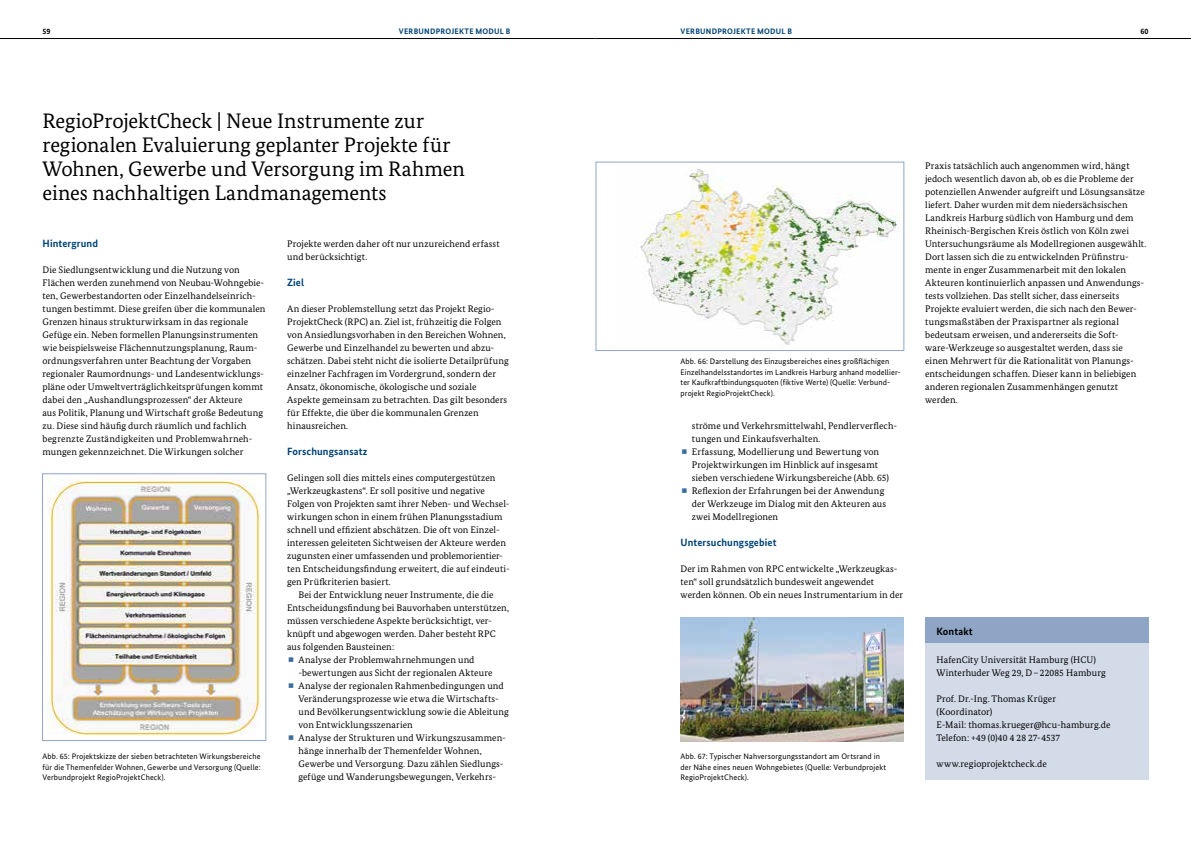
<style>
.page{position:relative;width:1191px;height:842px;background:#fff}
.page>*{position:absolute;margin:0;border:0;box-sizing:border-box;transform-origin:0 0}
.t1{font:21px/24px "Bundes Serif";letter-spacing:-.005em;color:#000}
.t2{font:700 10.5px "Bundes Sans";letter-spacing:.01em;color:#004376}
.t3{font:700 10.5px "Bundes Sans";letter-spacing:.01em;color:#000}
.t4{font:9.5px/13px "Bundes Serif";letter-spacing:.01em;color:#000}
.t5{font:8px/10.5px "Bundes Sans";letter-spacing:.015em;color:#000}
.t6{font:700 8px "Bundes Sans";letter-spacing:.03em;color:#004376}
.t7{font:700 8px "Bundes Sans";color:#000}
</style>
<div class="page">
<hr style="left:0;top:38px;width:595px;height:1px;background:#000">
<hr style="left:595px;top:38px;width:596px;height:1px;background:#000">
<img style="left:47px;top:478px;width:213px;height:258px">
<div style="left:42px;top:473px;width:224px;height:268px;border:1px solid #8fa5c6"></div>
<img style="left:640px;top:165px;width:260px;height:180px">
<div style="left:595px;top:162px;width:309px;height:189px;border:1px solid #8fa5c6"></div>
<img style="left:680px;top:617px;width:224px;height:124px">
<div style="left:925px;top:637px;width:223px;height:143px;background:#d3dbe9"></div>
<div style="left:925px;top:617px;width:223px;height:26px;background:#8fa5c6"></div>
<p class="t7" style="left:43px;top:27px;width:9px">59</p>
<p class="t6" style="left:399px;top:27px;width:21px">Verbund</p>
<p class="t6" style="left:436px;top:27px;width:59px">projekte modul</p>
<p class="t6" style="left:506px;top:27px;width:6px">B</p>
<p class="t6" style="left:680px;top:27px;width:21px">Verbund</p>
<p class="t6" style="left:717px;top:27px;width:59px">projekte modul</p>
<p class="t6" style="left:787px;top:27px;width:6px">B</p>
<p class="t7" style="left:1140px;top:27px;width:9px">60</p>
<h1 class="t1" style="left:43px;top:109px;width:424px">RegioProjektCheck | Neue Instrumente zur regionalen Evaluierung geplanter Projekte für Wohnen, Gewerbe und Versorgung im Rahmen eines nachhaltigen Landmanagements</h1>
<p class="t2" style="left:43px;top:237px;width:57px">Hintergrund</p>
<p class="t4" style="left:43px;top:263px;width:224px">Die Siedlungsentwicklung und die Nutzung von Flächen werden zunehmend von Neubau-Wohngebie&shy;ten, Gewerbestandorten oder Einzelhandelseinrich&shy;tungen bestimmt. Diese greifen über die kommunalen Grenzen hinaus strukturwirksam in das regionale Gefüge ein. Neben formellen Planungsinstrumenten wie beispielsweise Flächennutzungsplanung, Raum&shy;ordnungsverfahren unter Beachtung der Vorgaben regionaler Raumordnungs- und Landesentwicklungs&shy;pläne oder Umweltverträglichkeitsprüfungen kommt dabei den „Aushandlungsprozessen“ der Akteure<br>aus Politik, Planung und Wirtschaft große Bedeutung zu. Diese sind häufig durch räumlich und fachlich begrenzte Zuständigkeiten und Problemwahrneh&shy;mungen gekennzeichnet. Die Wirkungen solcher</p>
<p class="t5" style="left:43px;top:751px;width:220px;text-align:justify">Abb. 65: Projektskizze der sieben betrachteten Wirkungsbereiche für die Themenfelder Wohnen, Gewerbe und Versorgung (Quelle:<br>Verbundprojekt RegioProjektCheck).</p>
<p class="t4" style="left:287px;top:237px;width:214px">Projekte werden daher oft nur unzureichend erfasst und berücksichtigt.</p>
<p class="t2" style="left:287px;top:276px;width:19px">Ziel</p>
<p class="t4" style="left:287px;top:302px;width:223px">An dieser Problemstellung setzt das Projekt Regio-ProjektCheck (RPC) an. Ziel ist, frühzeitig die Folgen von Ansiedlungsvorhaben in den Bereichen Wohnen, Gewerbe und Einzelhandel zu bewerten und abzu&shy;schätzen. Dabei steht nicht die isolierte Detailprüfung einzelner Fachfragen im Vordergrund, sondern der Ansatz, ökonomische, ökologische und soziale Aspekte gemeinsam zu betrachten. Das gilt besonders für Effekte, die über die kommunalen Grenzen hinausreichen.</p>
<p class="t2" style="left:287px;top:445px;width:82px">Forschungsansatz</p>
<p class="t4" style="left:287px;top:471px;width:210px">Gelingen soll dies mittels eines computergestützen</p>
<p class="t4" style="left:287px;top:484px;width:199px">„Werkzeugkastens“. Er soll positive und negative</p>
<p class="t4" style="left:287px;top:497px;width:224px">Folgen von Projekten samt ihrer Neben- und Wechsel-</p>
<p class="t4" style="left:287px;top:510px;width:217px">wirkungen schon in einem frühen Planungsstadium</p>
<p class="t4" style="left:287px;top:523px;width:213px">schnell und effizient abschätzen. Die oft von Einzel-</p>
<p class="t4" style="left:287px;top:536px;width:220px">interessen geleiteten Sichtweisen der Akteure werden</p>
<p class="t4" style="left:287px;top:549px;width:217px">zugunsten einer umfassenden und problemorientier-</p>
<p class="t4" style="left:287px;top:562px;width:224px">ten Entscheidungsfindung erweitert, die auf eindeuti-</p>
<p class="t4" style="left:287px;top:575px;width:105px">gen Prüfkriterien basiert.</p>
<p class="t4" style="left:298px;top:588px;width:197px">Bei der Entwicklung neuer Instrumente, die die</p>
<p class="t4" style="left:287px;top:601px;width:223px">Entscheidungsfindung bei Bauvorhaben unterstützen,</p>
<p class="t4" style="left:287px;top:614px;width:206px">müssen verschiedene Aspekte berücksichtigt, ver-</p>
<p class="t4" style="left:287px;top:627px;width:210px">knüpft und abgewogen werden. Daher besteht RPC</p>
<p class="t4" style="left:287px;top:640px;width:109px">aus folgenden Bausteinen:</p>
<p class="t4" style="left:298px;top:653px;width:178px">Analyse der Problemwahrnehmungen und</p>
<p class="t4" style="left:298px;top:666px;width:195px">-bewertungen aus Sicht der regionalen Akteure</p>
<p class="t4" style="left:298px;top:679px;width:207px">Analyse der regionalen Rahmenbedingungen und</p>
<p class="t4" style="left:298px;top:692px;width:202px">Veränderungsprozesse wie etwa die Wirtschafts-</p>
<p class="t4" style="left:298px;top:705px;width:212px">und Bevölkerungsentwicklung sowie die Ableitung</p>
<p class="t4" style="left:298px;top:718px;width:116px">von Entwicklungsszenarien</p>
<p class="t4" style="left:298px;top:731px;width:209px">Analyse der Strukturen und Wirkungszusammen-</p>
<p class="t4" style="left:298px;top:744px;width:185px">hänge innerhalb der Themenfelder Wohnen,</p>
<p class="t4" style="left:298px;top:757px;width:207px">Gewerbe und Versorgung. Dazu zählen Siedlungs-</p>
<p class="t4" style="left:298px;top:770px;width:199px">gefüge und Wanderungsbewegungen, Verkehrs-</p>
<p class="t5" style="left:680px;top:356px;width:222px">Abb. 66: Darstellung des Einzugsbereiches eines großflächigen Einzelhandelsstandortes im Landkreis Harburg anhand modellier&shy;ter Kaufkraftbindungsquoten (fiktive Werte) (Quelle: Verbund&shy;projekt RegioProjektCheck).</p>
<p class="t4" style="left:692px;top:419px;width:207px">ströme und Verkehrsmittelwahl, Pendlerverflech&shy;tungen und Einkaufsverhalten.<br>Erfassung, Modellierung und Bewertung von Projektwirkungen im Hinblick auf insgesamt sieben verschiedene Wirkungsbereiche (Abb. 65)<br>Reflexion der Erfahrungen bei der Anwendung der Werkzeuge im Dialog mit den Akteuren aus zwei Modellregionen</p>
<p class="t2" style="left:680px;top:536px;width:98px">Untersuchungsgebiet</p>
<p class="t4" style="left:680px;top:562px;width:224px">Der im Rahmen von RPC entwickelte „Werkzeugkas&shy;ten“ soll grundsätzlich bundesweit angewendet werden können. Ob ein neues Instrumentarium in der</p>
<p class="t5" style="left:680px;top:751px;width:207px">Abb. 67: Typischer Nahversorgungsstandort am Ortsrand in der Nähe eines neuen Wohngebietes (Quelle: Verbundprojekt<br>RegioProjektCheck).</p>
<p class="t4" style="left:925px;top:159px;width:223px">Praxis tatsächlich auch angenommen wird, hängt jedoch wesentlich davon ab, ob es die Probleme der potenziellen Anwender aufgreift und Lösungsansätze liefert. Daher wurden mit dem niedersächsischen Landkreis Harburg südlich von Hamburg und dem Rheinisch-Bergischen Kreis östlich von Köln zwei Untersuchungsräume als Modellregionen ausgewählt.<br>Dort lassen sich die zu entwickelnden Prüfinstru&shy;mente in enger Zusammenarbeit mit den lokalen Akteuren kontinuierlich anpassen und Anwendungs&shy;tests vollziehen. Das stellt sicher, dass einerseits Projekte evaluiert werden, die sich nach den Bewer&shy;tungsmaßstäben der Praxispartner als regional bedeutsam erweisen, und andererseits die Soft&shy;ware-Werkzeuge so ausgestaltet werden, dass sie einen Mehrwert für die Rationalität von Planungs&shy;entscheidungen schaffen. Dieser kann in beliebigen anderen regionalen Zusammenhängen genutzt werden.</p>
<p class="t3" style="left:936px;top:625px;width:38px">Kontakt</p>
<p class="t4" style="left:936px;top:653px;width:171px">HafenCity Universität Hamburg (HCU)<br>Winterhuder Weg 29, D–22085 Hamburg</p>
<p class="t4" style="left:936px;top:692px;width:176px">Prof. Dr.-Ing. Thomas Krüger (Koordinator)<br>E-Mail: thomas.krueger@hcu-hamburg.de<br>Telefon: +49 (0)40 4 28 27-4537</p>
<p class="t4" style="left:936px;top:757px;width:112px">www.regioprojektcheck.de</p>
</div>
